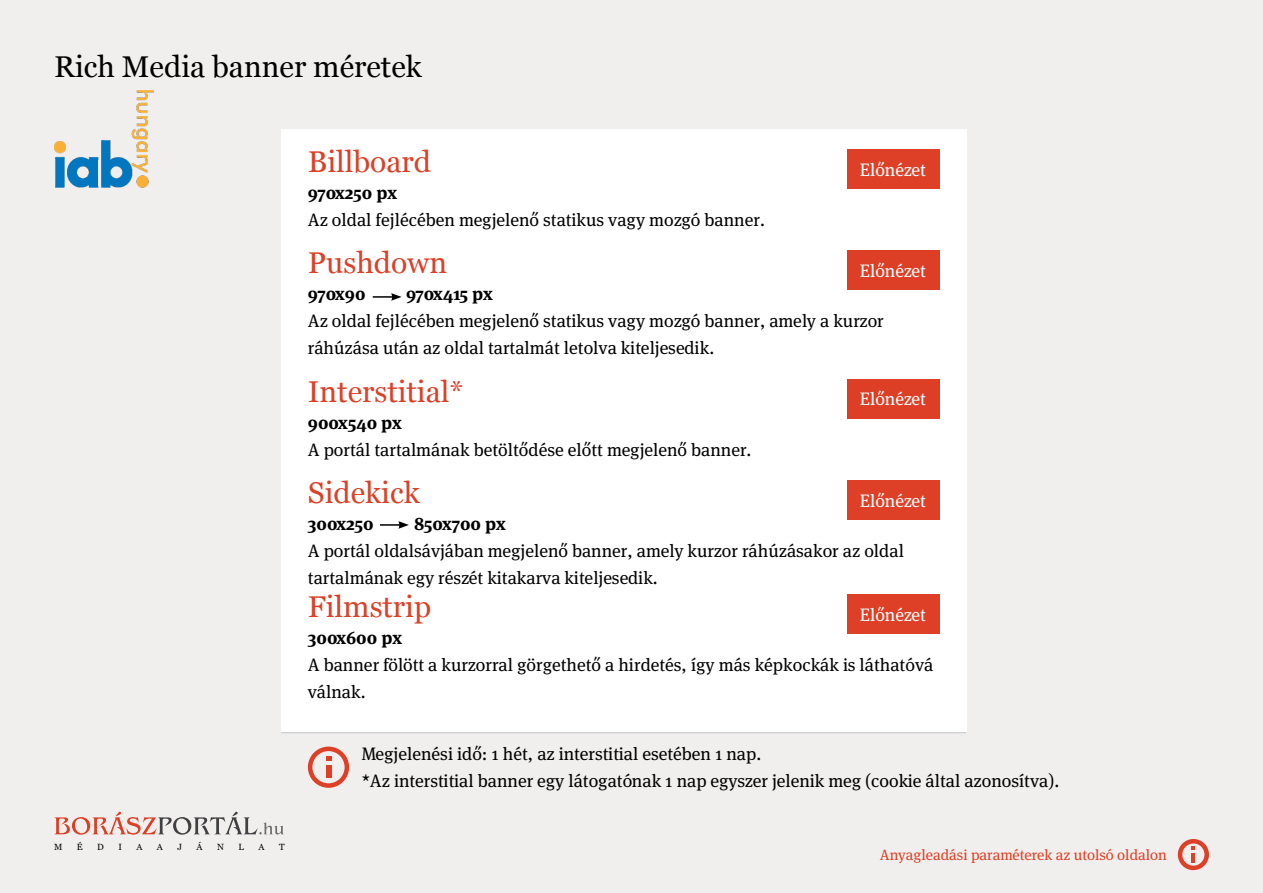
<style>
.page{position:relative;width:1263px;height:893px;background:#f1efed}
.page>*{position:absolute;margin:0;border:0;box-sizing:border-box;transform-origin:0 0}
.t1{font:30px "Georgia";color:#dd4026}
.t2{font:30px "Georgia";color:#000}
.t3{font:18px/27px "FF Meta Serif Pro";color:#000}
.t4{font:18px "FF Meta Serif Pro";color:#fff}
.t5{font:700 18px "FF Meta Serif Pro";color:#000}
.t6{font:700 18px "FF Meta Serif Pro";letter-spacing:-.02em;color:#000}
.t7{font:700 18px "FF Meta Serif Pro";letter-spacing:-.025em;color:#000}
.t8{font:15px "FF Meta Serif Pro";color:#dd4026}
.t9{font:9px "Georgia";color:#000}
</style>
<div class="page">
<svg style="left:54px;top:812px;width:230px;height:23px"></svg>
<img style="left:54px;top:91px;width:99px;height:96px">
<div style="left:281px;top:129px;width:685px;height:604px;background:#fff"></div>
<hr style="left:281px;top:732px;width:685px;height:1px;background:#cdcfd1">
<hr style="left:373px;top:296px;width:20px;height:2px;background:#000">
<svg style="left:391px;top:293px;width:11px;height:8px"></svg>
<div style="left:847px;top:150px;width:92px;height:39px;background:#dd4026"></div>
<div style="left:847px;top:251px;width:92px;height:39px;background:#dc3f26"></div>
<div style="left:847px;top:379px;width:92px;height:39px;background:#dc3f26"></div>
<div style="left:847px;top:480px;width:92px;height:39px;background:#dd4026"></div>
<hr style="left:380px;top:524px;width:21px;height:2px;background:#000">
<svg style="left:398px;top:521px;width:11px;height:8px"></svg>
<div style="left:847px;top:595px;width:92px;height:39px;background:#dd4026"></div>
<div style="left:308px;top:747px;width:41px;height:41px;border:4px solid #dd4026;border-radius:50%"></div>
<div style="left:326px;top:765px;width:5px;height:13px;background:#dd4026"></div>
<svg style="left:326px;top:756px;width:5px;height:5px"></svg>
<div style="left:1178px;top:839px;width:31px;height:31px;border:4px solid #dd4026;border-radius:50%"></div>
<hr style="left:1191px;top:853px;width:4px;height:10px;background:#dd4026">
<svg style="left:1191px;top:846px;width:4px;height:4px"></svg>
<h1 class="t2" style="left:54px;top:48px;width:369px">Rich Media banner méretek</h1>
<h1 class="t1" style="left:308px;top:144px;width:125px">Billboard</h1>
<p class="t6" style="left:308px;top:179px;width:91px">970x250 px</p>
<p class="t3" style="left:308px;top:206px;width:458px">Az oldal fejlécében megjelenő statikus vagy mozgó banner.</p>
<p class="t4" style="left:860px;top:157px;width:68px">Előnézet</p>
<h1 class="t1" style="left:308px;top:245px;width:141px">Pushdown</h1>
<p class="t5" style="left:308px;top:280px;width:59px">970x90</p>
<p class="t7" style="left:406px;top:280px;width:88px">970x415 px</p>
<p class="t3" style="left:308px;top:307px;width:577px">Az oldal fejlécében megjelenő statikus vagy mozgó banner, amely a kurzor ráhúzása után az oldal tartalmát letolva kiteljesedik.</p>
<p class="t4" style="left:860px;top:258px;width:68px">Előnézet</p>
<h1 class="t1" style="left:308px;top:373px;width:157px">Interstitial*</h1>
<p class="t5" style="left:308px;top:408px;width:96px">900x540 px</p>
<p class="t3" style="left:308px;top:435px;width:445px">A portál tartalmának betöltődése előtt megjelenő banner.</p>
<p class="t4" style="left:860px;top:386px;width:68px">Előnézet</p>
<h1 class="t1" style="left:308px;top:474px;width:113px">Sidekick</h1>
<p class="t5" style="left:308px;top:509px;width:67px">300x250</p>
<p class="t5" style="left:414px;top:509px;width:93px">850x700 px</p>
<p class="t3" style="left:308px;top:536px;width:598px">A portál oldalsávjában megjelenő banner, amely kurzor ráhúzásakor az oldal tartalmának egy részét kitakarva kiteljesedik.</p>
<p class="t4" style="left:860px;top:487px;width:68px">Előnézet</p>
<h1 class="t1" style="left:308px;top:589px;width:125px">Filmstrip</h1>
<p class="t5" style="left:308px;top:624px;width:96px">300x600 px</p>
<p class="t3" style="left:308px;top:651px;width:627px">A banner fölött a kurzorral görgethető a hirdetés, így más képkockák is láthatóvá válnak.</p>
<p class="t4" style="left:860px;top:602px;width:68px">Előnézet</p>
<p class="t9" style="left:54px;top:841px;width:10px">M</p>
<p class="t9" style="left:77px;top:841px;width:7px">é</p>
<p class="t9" style="left:97px;top:841px;width:8px">d</p>
<p class="t9" style="left:118px;top:841px;width:5px">i</p>
<p class="t9" style="left:136px;top:841px;width:8px">a</p>
<p class="t9" style="left:157px;top:841px;width:8px">a</p>
<p class="t9" style="left:177px;top:841px;width:6px">j</p>
<p class="t9" style="left:197px;top:841px;width:8px">á</p>
<p class="t9" style="left:217px;top:841px;width:8px">n</p>
<p class="t9" style="left:239px;top:841px;width:7px">l</p>
<p class="t9" style="left:258px;top:841px;width:8px">a</p>
<p class="t9" style="left:279px;top:841px;width:7px">t</p>
<p class="t3" style="left:362px;top:740px;width:699px">Megjelenési idő: 1 hét, az interstitial esetében 1 nap.<br>*Az interstitial banner egy látogatónak 1 nap egyszer jelenik meg (cookie által azonosítva).</p>
<p class="t8" style="left:880px;top:844px;width:289px">Anyagleadási paraméterek az utolsó oldalon</p>
</div>
